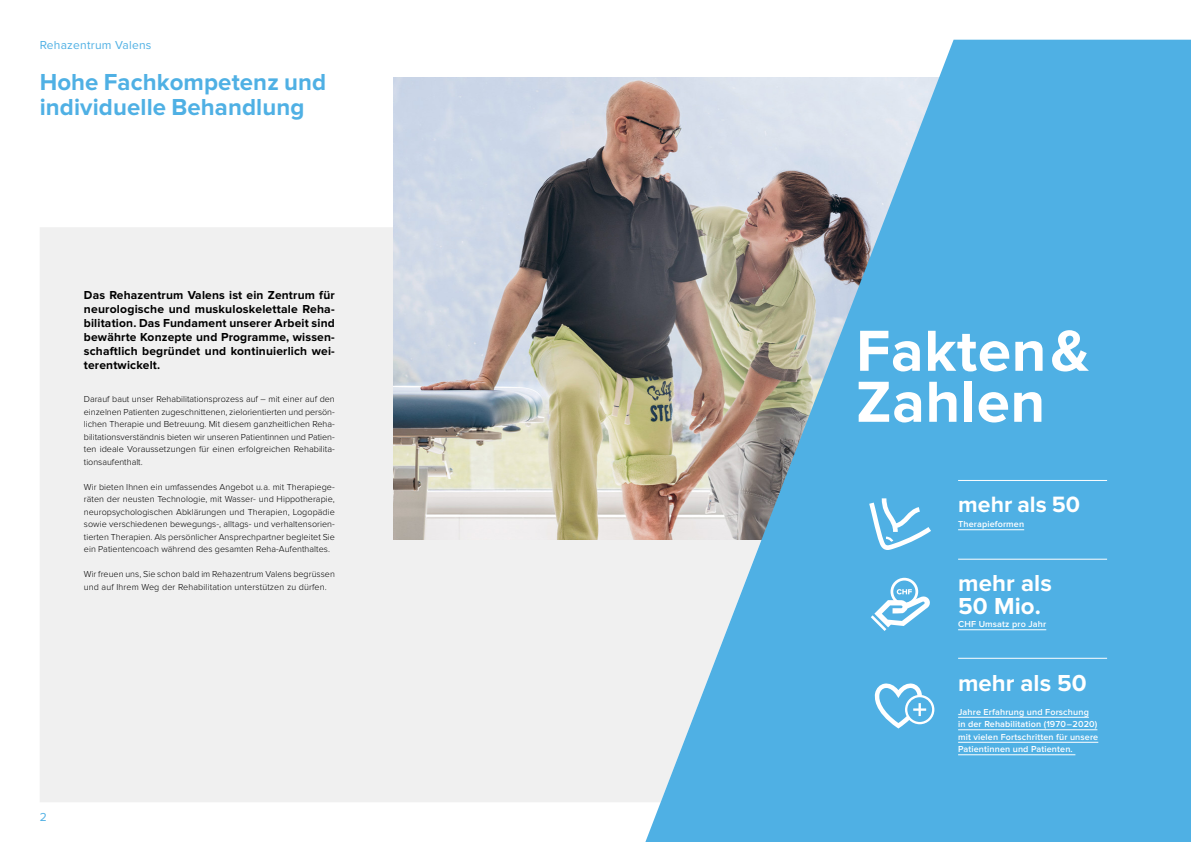
<style>
.page{position:relative;width:1191px;height:842px;background:#fff}
.page>*{position:absolute;margin:0;border:0;box-sizing:border-box;transform-origin:0 0}
.t1{font:700 60px/51px "Proxima Nova";letter-spacing:.01em;color:#fff}
.t2{font:700 24px/25px "Proxima Nova";letter-spacing:.005em;color:#4fb0e4}
.t3{font:700 24px/23px "Proxima Nova";letter-spacing:.005em;color:#fff}
.t4{font:700 23px "Proxima Nova";letter-spacing:.005em;color:#fff}
.t5{font:700 12px/14px "Proxima Nova";letter-spacing:.015em;color:#000;text-align:justify}
.t6{font:12px "Proxima Nova";letter-spacing:.02em;color:#4fb0e4}
.t7{font:300 9px/12.5px "Proxima Nova";letter-spacing:.005em;color:#000;text-align:justify}
.t8{font:600 9px/12.5px "Proxima Nova";letter-spacing:.015em;color:#fff}
</style>
<div class="page">
<div style="left:40px;top:227px;width:605px;height:575px;background:#f0f0f0"></div>
<img style="left:393px;top:77px;width:252px;height:463px">
<svg style="left:645px;top:40px;width:546px;height:802px;fill:#4fb0e4"></svg>
<hr style="left:958px;top:480px;width:149px;height:1px;background:#fff">
<hr style="left:958px;top:559px;width:149px;height:1px;background:#fff">
<hr style="left:958px;top:658px;width:149px;height:1px;background:#fff">
<hr style="left:958px;top:530px;width:66px;height:1px;background:#fff">
<hr style="left:958px;top:630px;width:88px;height:1px;background:#fff">
<hr style="left:958px;top:717px;width:130px;height:1px;background:#fff">
<hr style="left:958px;top:730px;width:139px;height:1px;background:#fff">
<hr style="left:958px;top:742px;width:140px;height:1px;background:#fff">
<hr style="left:958px;top:755px;width:117px;height:1px;background:#fff">
<svg style="left:873px;top:683px;width:61px;height:45px"></svg>
<svg style="left:869px;top:498px;width:62px;height:52px"></svg>
<svg style="left:870px;top:578px;width:60px;height:53px"></svg>
<h3 class="t6" style="left:40px;top:36px;width:113px">Rehazentrum Valens</h3>
<h2 class="t2" style="left:40px;top:70px;width:288px">Hohe Fachkompetenz und individuelle Behandlung</h2>
<p class="t5" style="left:84px;top:288px;width:252px">Das Rehazentrum Valens ist ein Zentrum für neurologische und muskuloskelettale Reha&shy;bilitation. Das Fundament unserer Arbeit sind bewährte Konzepte und Programme, wissen&shy;schaftlich begründet und kontinuierlich wei&shy;terentwickelt.</p>
<p class="t7" style="left:84px;top:393px;width:252px">Darauf baut unser Rehabilitationsprozess auf – mit einer auf den einzelnen Patienten zugeschnittenen, zielorientierten und persön&shy;lichen Therapie und Betreuung. Mit diesem ganzheitlichen Reha&shy;bilitationsverständnis bieten wir unseren Patientinnen und Patien&shy;ten ideale Voraussetzungen für einen erfolgreichen Rehabilita&shy;tionsaufenthalt.</p>
<p class="t7" style="left:84px;top:481px;width:253px">Wir bieten Ihnen ein umfassendes Angebot u. a. mit Therapiege&shy;räten der neusten Technologie, mit Wasser- und Hippotherapie, neuropsychologischen Abklärungen und Therapien, Logopädie sowie verschiedenen bewegungs-, alltags- und verhaltensorien&shy;tierten Therapien. Als persönlicher Ansprechpartner begleitet Sie ein Patientencoach während des gesamten Reha-Aufenthaltes.</p>
<p class="t7" style="left:84px;top:568px;width:252px">Wir freuen uns, Sie schon bald im Rehazentrum Valens begrüssen und auf Ihrem Weg der Rehabilitation unterstützen zu dürfen.</p>
<h3 class="t6" style="left:40px;top:808px;width:9px">2</h3>
<h1 class="t1" style="left:856px;top:327px;width:235px">Fakten &amp;<br>Zahlen</h1>
<h3 class="t4" style="left:958px;top:491px;width:124px">mehr als 50</h3>
<p class="t8" style="left:958px;top:518px;width:68px">Therapieformen</p>
<h2 class="t3" style="left:958px;top:572px;width:95px">mehr als<br>50 Mio.</h2>
<p class="t8" style="left:958px;top:618px;width:90px">CHF Umsatz pro Jahr</p>
<h2 class="t3" style="left:958px;top:672px;width:130px">mehr als 50</h2>
<p class="t8" style="left:958px;top:706px;width:142px">Jahre Erfahrung und Forschung in der Rehabilitation (1970 – 2020) mit vielen Fortschritten für unsere Patientinnen und Patienten.</p>
</div>
